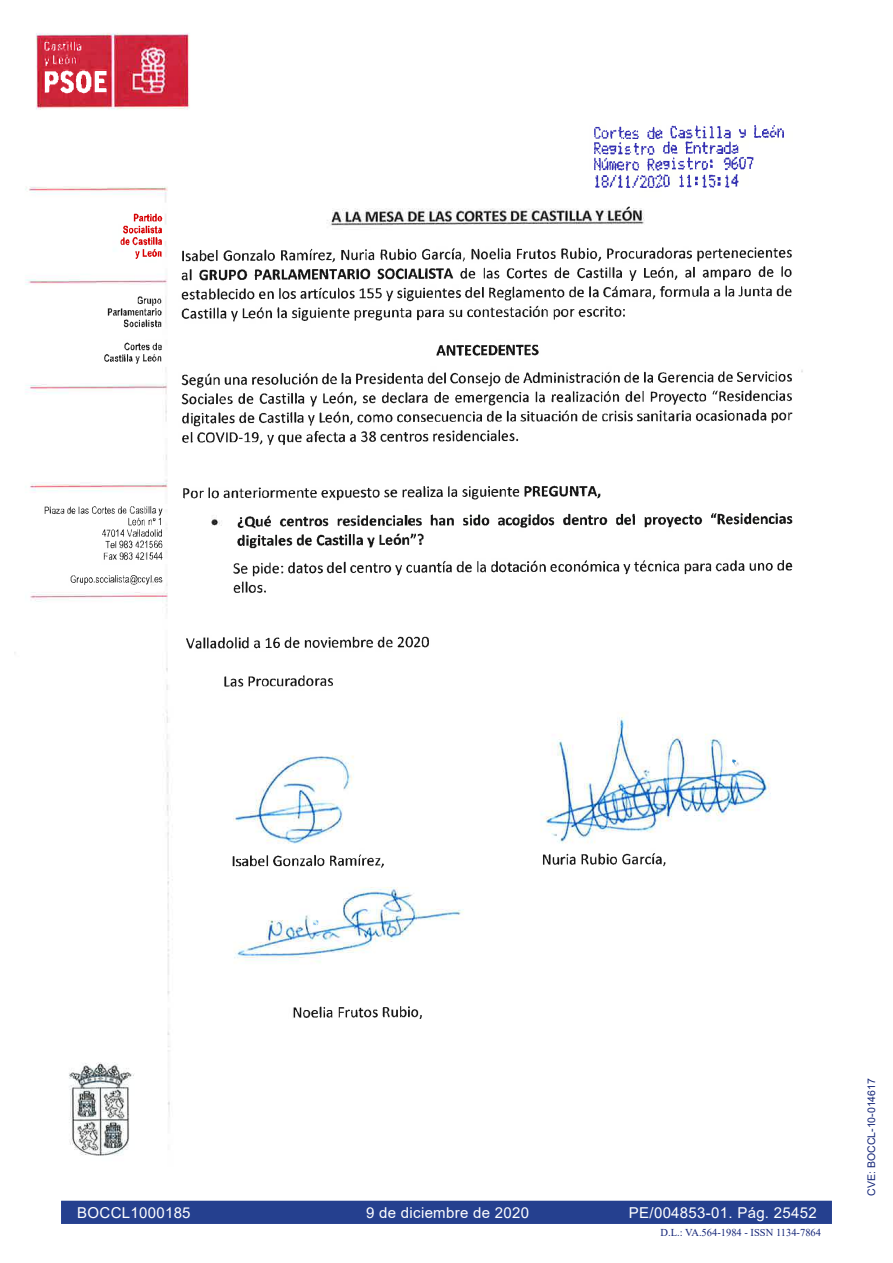
<style>
.page{position:relative;width:893px;height:1263px;background:#fff}
.page>*{position:absolute;margin:0;border:0;box-sizing:border-box;transform-origin:0 0}
.E_CVE{font:15px "Arial";letter-spacing:.02em;color:#fff}
.t1{font:10.5px "Times New Roman";color:#132477}
.t2{font:10.5px "Arial";color:#132477}
</style>
<div class="page">
<div style="left:60px;top:1200px;width:773px;height:25px;background:#25408f"></div>
<div style="left:60px;top:1199px;width:773px;height:26px;border:2px solid #fff"></div>
<img style="left:25px;top:33px;width:808px;height:1167px">
<img style="left:42px;top:41px;width:66px;height:52px">
<img style="left:592px;top:125px;width:192px;height:63px">
<img style="left:45px;top:207px;width:747px;height:811px">
<svg style="left:732px;top:758px;width:5px;height:7px"></svg>
<svg style="left:313px;top:920px;width:6px;height:5px"></svg>
<p class="E_CVE" style="left:77px;top:1202px;width:115px">BOCCL1000185</p>
<p class="E_CVE" style="left:366px;top:1202px;width:165px">9 de diciembre de 2020</p>
<p class="E_CVE" style="left:629px;top:1202px;width:189px">PE/004853-01. Pág. 25452</p>
<p class="t1" style="left:661px;top:1225px;width:162px">D.L.: VA.564-1984 - ISSN 1134-7864</p>
<p class="t2" style="left:864px;top:1195px;width:119px;rotate:-90deg">CVE: BOCCL-10-014617</p>
</div>
